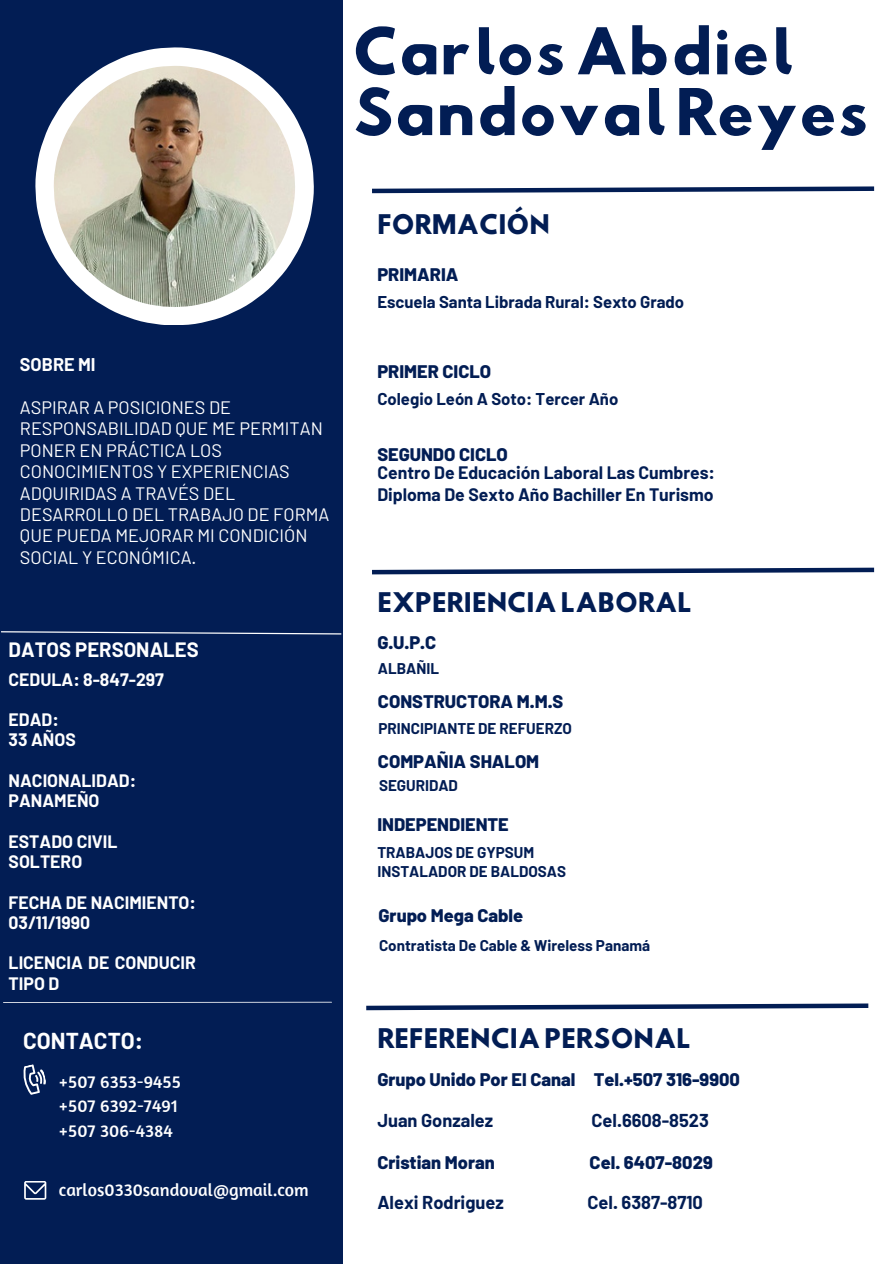
<style>
.page{position:relative;width:894px;height:1264px;background:#fff}
.page>*{position:absolute;margin:0;border:0;box-sizing:border-box;transform-origin:0 0}
.t1{font:57px/60.8px "Hussar Bd";color:#021d54}
.t2{font:24px "Hussar Bd";color:#021d54}
.t3{font:700 22.5px "Barlow";color:#fff}
.t4{font:700 20.25px "Barlow";color:#fff}
.t5{font:800 18.15px "Barlow";color:#021d54}
.t6{font:700 18.15px "Barlow";color:#021d54}
.t7{font:18px/21.3px "Barlow";color:#fff}
.t8{font:18px "Amaranth";color:#fff}
.t9{font:700 18px "Barlow";color:#fff}
.t10{font:700 17.7px/22.5px "Barlow";color:#021d54}
.t11{font:700 17.55px/20.2px "Barlow";color:#fff}
.t12{font:700 16.65px "Barlow";color:#021d54}
.t13{font:700 15.15px/19.2px "Barlow";color:#021d54}
</style>
<div class="page">
<div style="left:0;top:0;width:343px;height:1263px;background:#021d54"></div>
<svg style="left:35px;top:47px;width:279px;height:278px"></svg>
<img style="left:54px;top:66px;width:241px;height:241px">
<svg style="left:1px;top:631px;width:341px;height:3px"></svg>
<hr style="left:4px;top:1001px;width:327px;height:1px;background:#fff">
<svg style="left:24px;top:1181px;width:22px;height:18px"></svg>
<svg style="left:23px;top:1064px;width:23px;height:30px"></svg>
<svg style="left:372px;top:567px;width:503px;height:8px"></svg>
<svg style="left:366px;top:1003px;width:503px;height:8px"></svg>
<svg style="left:372px;top:186px;width:503px;height:8px"></svg>
<h4 class="t9" style="left:20px;top:353px;width:77px">SOBRE MI</h4>
<p class="t7" style="left:20px;top:396px;width:311px">ASPIRAR A POSICIONES DE<br>RESPONSABILIDAD QUE ME PERMITAN<br>PONER EN PRÁCTICA LOS<br>CONOCIMIENTOS Y EXPERIENCIAS<br>ADQUIRIDAS A TRAVÉS DEL<br>DESARROLLO DEL TRABAJO DE FORMA<br>QUE PUEDA MEJORAR MI CONDICIÓN<br>SOCIAL Y ECONÓMICA.</p>
<h6 class="t4" style="left:9px;top:637px;width:191px">DATOS PERSONALES</h6>
<h4 class="t11" style="left:9px;top:668px;width:157px">CEDULA: 8-847-297</h4>
<h6 class="t11" style="left:9px;top:709px;width:69px">EDAD:<br>33 AÑOS</h6>
<h4 class="t11" style="left:9px;top:769px;width:129px">NACIONALIDAD:<br>PANAMEÑO</h4>
<h6 class="t11" style="left:9px;top:830px;width:110px">ESTADO CIVIL<br>SOLTERO</h6>
<h2 class="t11" style="left:9px;top:891px;width:189px">FECHA DE NACIMIENTO:<br>03/11/1990</h2>
<h4 class="t11" style="left:9px;top:952px;width:189px">LICENCIA DE CONDUCIR<br>TIPO D</h4>
<h4 class="t3" style="left:23px;top:1026px;width:121px">CONTACTO:</h4>
<p class="t8" style="left:59px;top:1070px;width:123px">+507 6353-9455</p>
<h3 class="t8" style="left:59px;top:1094px;width:120px">+507 6392-7491</h3>
<h4 class="t8" style="left:59px;top:1119px;width:116px">+507 306-4384</h4>
<h4 class="t8" style="left:59px;top:1178px;width:251px">carlos0330sandoval@gmail.com</h4>
<h5 class="t1" style="left:352px;top:28px;width:517px">Carlos Abdiel<br>Sandoval Reyes</h5>
<h4 class="t2" style="left:377px;top:213px;width:174px">FORMACIÓN</h4>
<h4 class="t5" style="left:377px;top:263px;width:83px">PRIMARIA</h4>
<p class="t12" style="left:377px;top:291px;width:308px">Escuela Santa Librada Rural: Sexto Grado</p>
<h4 class="t5" style="left:377px;top:360px;width:115px">PRIMER CICLO</h4>
<p class="t12" style="left:377px;top:388px;width:242px">Colegio León A Soto: Tercer Año</p>
<p class="t5" style="left:377px;top:443px;width:132px">SEGUNDO CICLO</p>
<p class="t10" style="left:377px;top:460px;width:339px">Centro De Educación Laboral Las Cumbres:<br>Diploma De Sexto Año Bachiller En Turismo</p>
<p class="t2" style="left:377px;top:590px;width:316px">EXPERIENCIA LABORAL</p>
<h4 class="t5" style="left:377px;top:630px;width:60px">G.U.P.C</h4>
<p class="t13" style="left:378px;top:658px;width:63px">ALBAÑIL</p>
<p class="t5" style="left:378px;top:690px;width:187px">CONSTRUCTORA M.M.S</p>
<h1 class="t13" style="left:378px;top:718px;width:195px">PRINCIPIANTE DE REFUERZO</h1>
<h2 class="t5" style="left:378px;top:749px;width:163px">COMPAÑIA SHALOM</h2>
<p class="t13" style="left:379px;top:775px;width:80px">SEGURIDAD</p>
<h4 class="t5" style="left:377px;top:812px;width:133px">INDEPENDIENTE</h4>
<h2 class="t13" style="left:377px;top:842px;width:190px">TRABAJOS DE GYPSUM<br>INSTALADOR DE BALDOSAS</h2>
<p class="t5" style="left:378px;top:904px;width:146px">Grupo Mega Cable</p>
<h2 class="t13" style="left:379px;top:935px;width:272px">Contratista De Cable &amp; Wireless Panamá</h2>
<h4 class="t2" style="left:377px;top:1026px;width:315px">REFERENCIA PERSONAL</h4>
<p class="t5" style="left:377px;top:1068px;width:364px">Grupo Unido Por El Canal Tel.+507 316-9900</p>
<h4 class="t6" style="left:377px;top:1108px;width:117px">Juan Gonzalez</h4>
<h4 class="t6" style="left:591px;top:1108px;width:119px">Cel.6608-8523</h4>
<p class="t5" style="left:377px;top:1150px;width:119px">Cristian Moran</p>
<p class="t5" style="left:589px;top:1150px;width:125px">Cel. 6407-8029</p>
<h6 class="t6" style="left:377px;top:1191px;width:128px">Alexi Rodriguez</h6>
<h6 class="t6" style="left:587px;top:1191px;width:117px">Cel. 6387-8710</h6>
</div>
